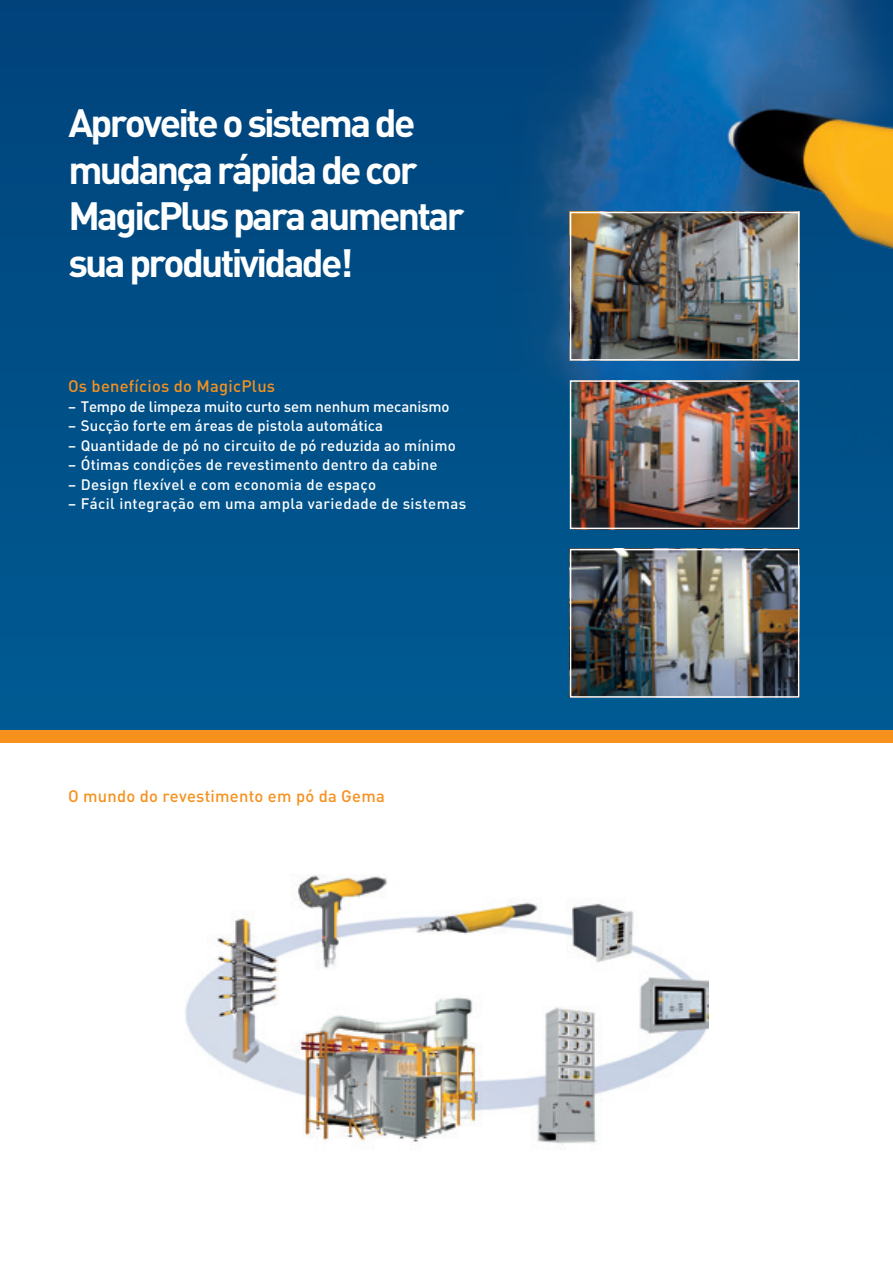
<style>
.page{position:relative;width:893px;height:1263px;background:#fff}
.page>*{position:absolute;margin:0;border:0;box-sizing:border-box;transform-origin:0 0}
.t1{font:700 39px/46.8px "DIN Pro";letter-spacing:-.07em;color:#fff}
.t2{font:500 16.5px "DIN Pro";letter-spacing:.015em;color:#f6911e}
.t3{font:500 15px "DIN Pro";letter-spacing:.015em;color:#fff}
.t4{font:500 15px "DIN Pro";letter-spacing:-.01em;color:#fff}
</style>
<div class="page">
<div style="left:0;top:0;width:893px;height:737px;background:linear-gradient(to right,#004d86,#035a91)"></div>
<div style="left:0;top:730px;width:893px;height:13px;background:#f6911e"></div>
<img style="left:185px;top:875px;width:523px;height:271px">
<img style="left:350px;top:0;width:543px;height:455px">
<img style="left:573px;top:383px;width:223px;height:143px">
<div style="left:570px;top:380px;width:229px;height:149px;border:2px solid #fff"></div>
<img style="left:573px;top:552px;width:223px;height:143px">
<div style="left:570px;top:549px;width:229px;height:149px;border:2px solid #fff"></div>
<img style="left:573px;top:215px;width:223px;height:143px">
<div style="left:570px;top:212px;width:229px;height:149px;border:2px solid #fff"></div>
<h1 class="t1" style="left:68px;top:98px;width:398px">Aproveite o sistema de mudança rápida de cor<br>MagicPlus para aumentar sua produtividade!</h1>
<p class="t2" style="left:68px;top:375px;width:209px">Os benefícios do MagicPlus</p>
<p class="t4" style="left:68px;top:396px;width:383px">– Tempo de limpeza muito curto sem nenhum mecanismo</p>
<p class="t3" style="left:68px;top:416px;width:317px">– Sucção forte em áreas de pistola automática</p>
<p class="t3" style="left:68px;top:435px;width:389px">– Quantidade de pó no circuito de pó reduzida ao mínimo</p>
<p class="t3" style="left:68px;top:455px;width:371px">– Ótimas condições de revestimento dentro da cabine</p>
<p class="t3" style="left:68px;top:474px;width:310px">– Design flexível e com economia de espaço</p>
<p class="t3" style="left:68px;top:494px;width:400px">– Fácil integração em uma ampla variedade de sistemas</p>
<p class="t2" style="left:68px;top:785px;width:318px">O mundo do revestimento em pó da Gema</p>
</div>
